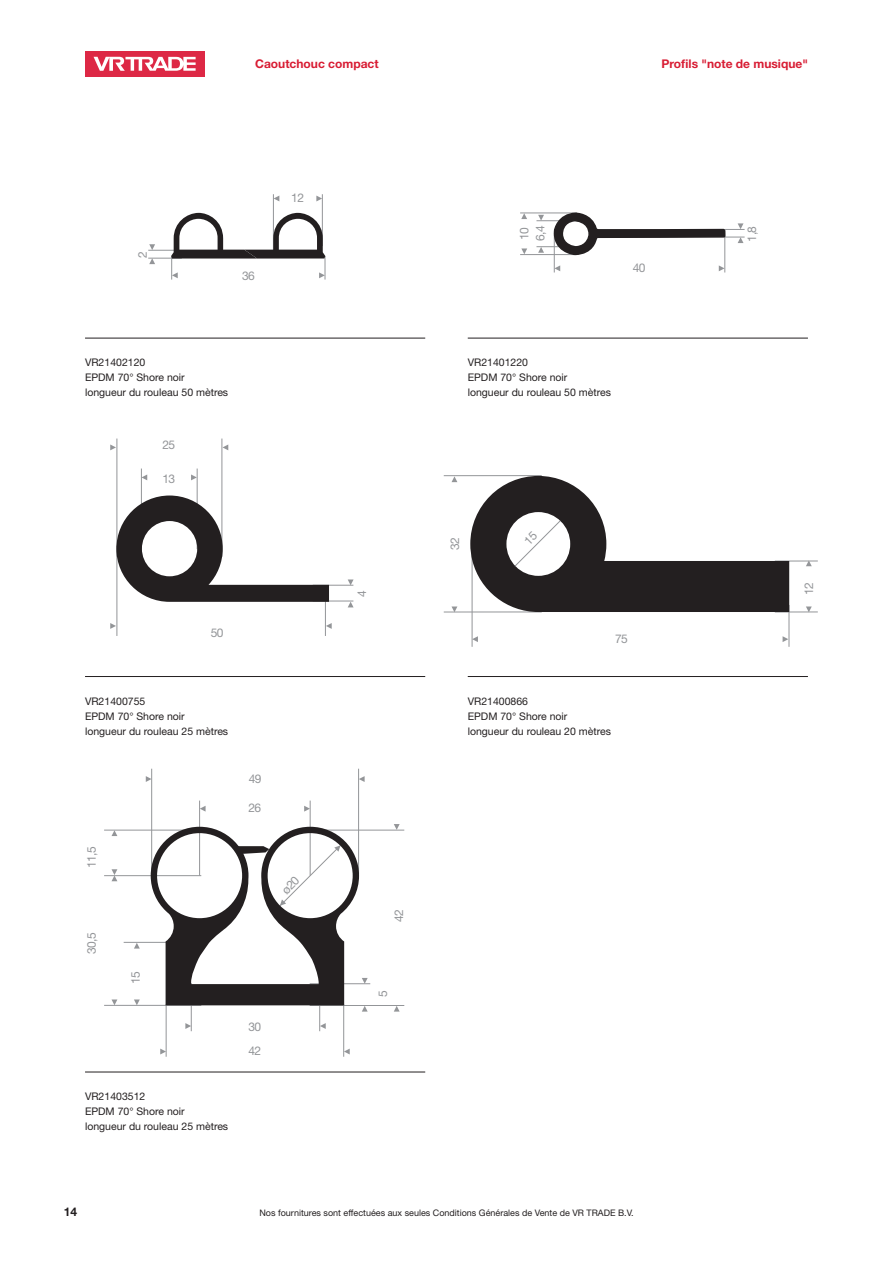
<style>
.page{position:relative;width:893px;height:1263px;background:#fff}
.page>*{position:absolute;margin:0;border:0;box-sizing:border-box;transform-origin:0 0}
.t1{font:12px "Helvetica Neue LT Std";letter-spacing:-.05em;color:#939598}
.t2{font:700 12px "Helvetica Neue LT Std";color:#d81c33}
.t3{font:700 12px "Helvetica Neue LT Std";color:#231f20}
.t4{font:10.5px/15px "Helvetica Neue LT Std";color:#231f20}
.t5{font:9px "Helvetica Neue LT Std";color:#231f20}
</style>
<div class="page">
<div style="left:85px;top:51px;width:119px;height:26px;background:#dd2845"></div>
<svg style="left:94px;top:57px;width:102px;height:14px"></svg>
<hr style="left:444px;top:612px;width:98px;height:1px;background:#939598">
<hr style="left:444px;top:475px;width:98px;height:1px;background:#939598">
<svg style="left:452px;top:606px;width:5px;height:6px"></svg>
<hr style="left:775px;top:612px;width:43px;height:1px;background:#939598">
<svg style="left:806px;top:606px;width:6px;height:6px"></svg>
<hr style="left:775px;top:561px;width:43px;height:1px;background:#939598">
<svg style="left:806px;top:560px;width:6px;height:6px"></svg>
<svg style="left:452px;top:476px;width:5px;height:6px"></svg>
<hr style="left:472px;top:553px;width:1px;height:94px;background:#939598">
<svg style="left:472px;top:636px;width:6px;height:6px"></svg>
<hr style="left:789px;top:605px;width:1px;height:42px;background:#939598">
<svg style="left:783px;top:636px;width:5px;height:6px"></svg>
<hr style="left:141px;top:468px;width:1px;height:81px;background:#939598">
<svg style="left:142px;top:474px;width:5px;height:6px"></svg>
<hr style="left:197px;top:468px;width:1px;height:81px;background:#939598">
<hr style="left:222px;top:438px;width:1px;height:119px;background:#939598">
<hr style="left:117px;top:438px;width:1px;height:119px;background:#939598">
<svg style="left:222px;top:444px;width:6px;height:6px"></svg>
<svg style="left:191px;top:474px;width:6px;height:6px"></svg>
<svg style="left:110px;top:444px;width:6px;height:6px"></svg>
<svg style="left:110px;top:623px;width:6px;height:6px"></svg>
<svg style="left:326px;top:623px;width:6px;height:6px"></svg>
<hr style="left:117px;top:546px;width:1px;height:90px;background:#939598">
<hr style="left:325px;top:590px;width:1px;height:46px;background:#939598">
<hr style="left:313px;top:585px;width:40px;height:1px;background:#939598">
<svg style="left:348px;top:579px;width:6px;height:6px"></svg>
<hr style="left:313px;top:601px;width:40px;height:1px;background:#939598">
<svg style="left:348px;top:602px;width:6px;height:5px"></svg>
<svg style="left:116px;top:495px;width:213px;height:107px"></svg>
<hr style="left:468px;top:676px;width:340px;height:1px;background:#231f20">
<hr style="left:554px;top:233px;width:1px;height:39px;background:#939598">
<hr style="left:725px;top:237px;width:1px;height:35px;background:#939598">
<hr style="left:520px;top:213px;width:57px;height:1px;background:#939598">
<hr style="left:520px;top:254px;width:57px;height:1px;background:#939598">
<hr style="left:536px;top:246px;width:37px;height:1px;background:#939598">
<hr style="left:536px;top:220px;width:37px;height:1px;background:#939598">
<svg style="left:521px;top:248px;width:6px;height:6px"></svg>
<svg style="left:521px;top:213px;width:6px;height:6px"></svg>
<svg style="left:719px;top:265px;width:6px;height:6px"></svg>
<svg style="left:554px;top:265px;width:6px;height:6px"></svg>
<svg style="left:538px;top:247px;width:6px;height:6px"></svg>
<svg style="left:538px;top:215px;width:6px;height:6px"></svg>
<svg style="left:553px;top:213px;width:192px;height:42px"></svg>
<hr style="left:468px;top:338px;width:340px;height:1px;background:#231f20">
<hr style="left:85px;top:676px;width:340px;height:1px;background:#231f20">
<hr style="left:85px;top:1071px;width:340px;height:1px;background:#231f20">
<hr style="left:322px;top:194px;width:1px;height:52px;background:#939598">
<hr style="left:273px;top:194px;width:1px;height:57px;background:#939598">
<hr style="left:148px;top:250px;width:30px;height:1px;background:#939598">
<hr style="left:148px;top:258px;width:34px;height:1px;background:#939598">
<svg style="left:316px;top:196px;width:6px;height:5px"></svg>
<svg style="left:274px;top:196px;width:5px;height:5px"></svg>
<svg style="left:149px;top:258px;width:6px;height:6px"></svg>
<svg style="left:149px;top:244px;width:6px;height:6px"></svg>
<svg style="left:171px;top:213px;width:155px;height:67px"></svg>
<hr style="left:85px;top:338px;width:340px;height:1px;background:#231f20">
<hr style="left:310px;top:1005px;width:94px;height:1px;background:#939598">
<hr style="left:310px;top:983px;width:60px;height:1px;background:#939598">
<svg style="left:394px;top:1006px;width:6px;height:5px"></svg>
<svg style="left:394px;top:824px;width:6px;height:6px"></svg>
<hr style="left:310px;top:830px;width:94px;height:1px;background:#939598">
<hr style="left:104px;top:830px;width:97px;height:1px;background:#939598">
<hr style="left:104px;top:875px;width:97px;height:1px;background:#939598">
<hr style="left:104px;top:1005px;width:97px;height:1px;background:#939598">
<hr style="left:124px;top:942px;width:77px;height:1px;background:#939598">
<svg style="left:112px;top:999px;width:5px;height:6px"></svg>
<svg style="left:134px;top:999px;width:6px;height:6px"></svg>
<svg style="left:134px;top:943px;width:6px;height:5px"></svg>
<svg style="left:112px;top:830px;width:5px;height:6px"></svg>
<svg style="left:112px;top:869px;width:5px;height:12px"></svg>
<hr style="left:343px;top:1004px;width:1px;height:53px;background:#939598">
<svg style="left:344px;top:1048px;width:6px;height:6px"></svg>
<hr style="left:319px;top:983px;width:1px;height:48px;background:#939598">
<svg style="left:320px;top:1023px;width:6px;height:6px"></svg>
<hr style="left:166px;top:1004px;width:1px;height:53px;background:#939598">
<svg style="left:160px;top:1048px;width:6px;height:6px"></svg>
<hr style="left:191px;top:983px;width:1px;height:48px;background:#939598">
<svg style="left:185px;top:1023px;width:6px;height:6px"></svg>
<svg style="left:470px;top:476px;width:319px;height:136px"></svg>
<svg style="left:146px;top:769px;width:222px;height:242px"></svg>
<p class="t2" style="left:255px;top:56px;width:125px">Caoutchouc compact</p>
<p class="t2" style="left:661px;top:56px;width:148px">Profils "note de musique"</p>
<p class="t1" style="left:135px;top:258px;width:8px;rotate:-90deg">2</p>
<p class="t1" style="left:242px;top:268px;width:14px">36</p>
<p class="t4" style="left:85px;top:355px;width:145px">VR21402120<br>EPDM 70° Shore noir longueur du rouleau 50 mètres</p>
<p class="t1" style="left:162px;top:438px;width:14px">25</p>
<p class="t1" style="left:162px;top:472px;width:14px">13</p>
<p class="t1" style="left:291px;top:191px;width:14px">12</p>
<p class="t1" style="left:211px;top:625px;width:14px">50</p>
<p class="t4" style="left:85px;top:693px;width:145px">VR21400755<br>EPDM 70° Shore noir longueur du rouleau 25 mètres</p>
<p class="t1" style="left:84px;top:868px;width:23px;rotate:-90deg">11,5</p>
<p class="t1" style="left:249px;top:771px;width:14px">49</p>
<p class="t1" style="left:248px;top:801px;width:14px">26</p>
<p class="t1" style="left:84px;top:954px;width:23px;rotate:-90deg">30,5</p>
<p class="t1" style="left:128px;top:984px;width:14px;rotate:-90deg">15</p>
<p class="t4" style="left:85px;top:1089px;width:145px">VR21403512<br>EPDM 70° Shore noir longueur du rouleau 25 mètres</p>
<p class="t1" style="left:248px;top:1019px;width:14px">30</p>
<p class="t1" style="left:248px;top:1044px;width:14px">42</p>
<p class="t1" style="left:355px;top:597px;width:8px;rotate:-90deg">4</p>
<p class="t1" style="left:533px;top:241px;width:17px;rotate:-90deg">6,4</p>
<p class="t1" style="left:745px;top:242px;width:17px;rotate:-90deg">1,8</p>
<p class="t1" style="left:517px;top:240px;width:14px;rotate:-90deg">10</p>
<p class="t1" style="left:633px;top:261px;width:14px">40</p>
<p class="t4" style="left:468px;top:355px;width:145px">VR21401220<br>EPDM 70° Shore noir longueur du rouleau 50 mètres</p>
<p class="t1" style="left:448px;top:550px;width:14px;rotate:-90deg">32</p>
<p class="t1" style="left:615px;top:631px;width:14px">75</p>
<p class="t4" style="left:468px;top:693px;width:145px">VR21400866<br>EPDM 70° Shore noir longueur du rouleau 20 mètres</p>
<p class="t1" style="left:392px;top:922px;width:14px;rotate:-90deg">42</p>
<p class="t1" style="left:376px;top:997px;width:8px;rotate:-90deg">5</p>
<p class="t3" style="left:64px;top:1204px;width:15px">14</p>
<p class="t5" style="left:259px;top:1207px;width:376px">Nos fournitures sont effectuées aux seules Conditions Générales de Vente de VR TRADE B.V.</p>
<p class="t1" style="left:802px;top:595px;width:14px;rotate:-90deg">12</p>
</div>
